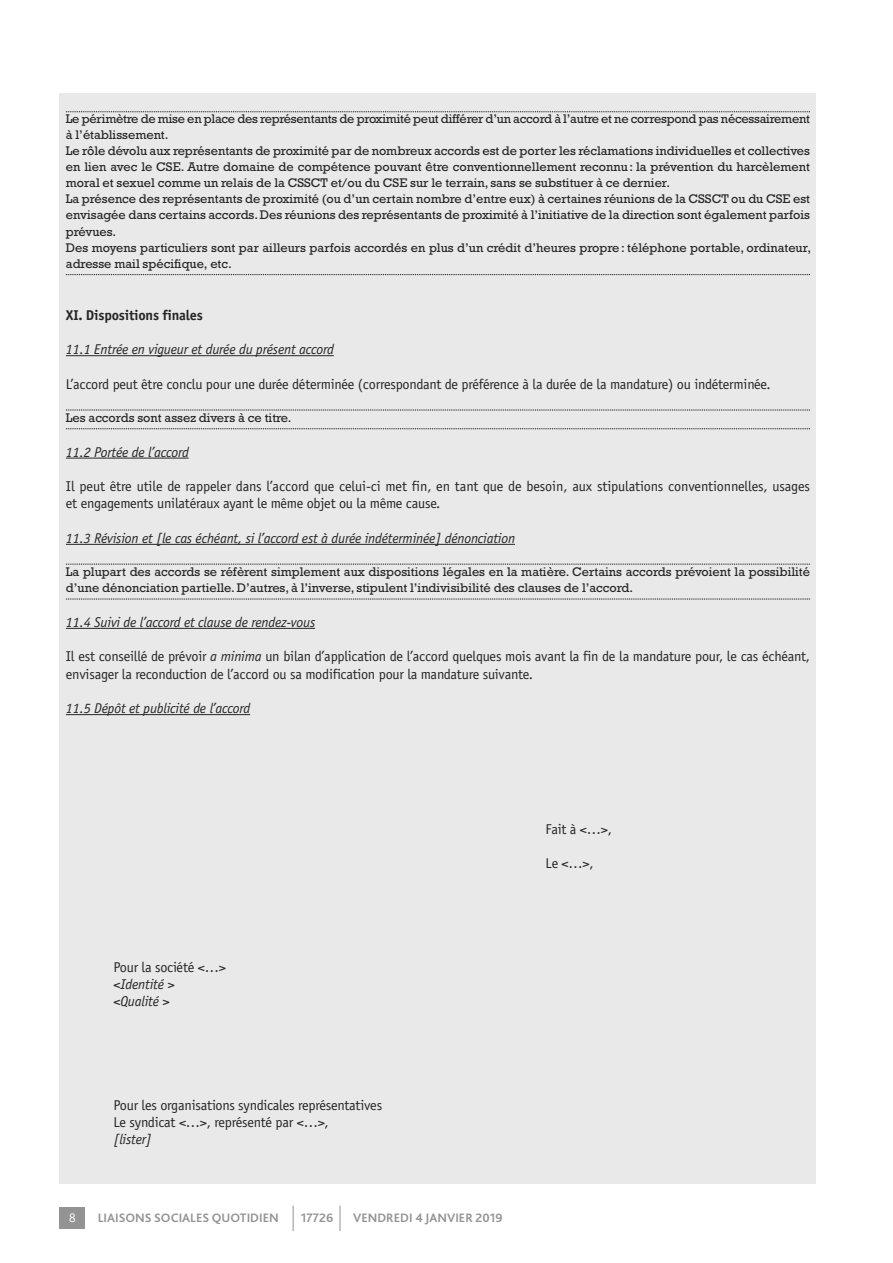
<style>
.page{position:relative;width:893px;height:1263px;background:#fff}
.page>*{position:absolute;margin:0;border:0;box-sizing:border-box;transform-origin:0 0}
.t1{font:14.25px/17.2px "Officina Sans Std";letter-spacing:-.015em;color:#272627}
.t2{font:italic 14.25px/17.2px "Officina Sans Std";letter-spacing:-.015em;color:#272627}
.t3{font:700 14.25px "Officina Sans Std";letter-spacing:-.015em;color:#272627}
.t4{font:12.75px/16.2px "Rockwell Std";color:#272627}
.t5{font:700 12.75px "Bliss 2";color:#939393}
.t6{font:condensed 12.75px "ITC Franklin Gothic Std";color:#fff}
.s1{font-style:italic}
</style>
<div class="page">
<div style="left:60px;top:1208px;width:25px;height:21px;background:#939393"></div>
<svg style="left:293px;top:1205px;width:1px;height:26px"></svg>
<svg style="left:340px;top:1205px;width:1px;height:26px"></svg>
<div style="left:60px;top:94px;width:756px;height:1090px;background:#e9e9e9"></div>
<svg style="left:66px;top:111px;width:744px;height:1px"></svg>
<svg style="left:66px;top:274px;width:744px;height:1px"></svg>
<hr style="left:66px;top:355px;width:268px;height:1px;background:#272627">
<svg style="left:66px;top:410px;width:744px;height:1px"></svg>
<svg style="left:66px;top:428px;width:744px;height:1px"></svg>
<hr style="left:66px;top:458px;width:123px;height:1px;background:#272627">
<hr style="left:66px;top:544px;width:449px;height:1px;background:#272627">
<svg style="left:66px;top:564px;width:744px;height:1px"></svg>
<svg style="left:66px;top:599px;width:744px;height:1px"></svg>
<hr style="left:66px;top:628px;width:249px;height:1px;background:#272627">
<hr style="left:66px;top:714px;width:184px;height:1px;background:#272627">
<p class="t4" style="left:66px;top:112px;width:747px">Le périmètre de mise en place des représentants de proximité peut différer d’un accord à l’autre et ne correspond pas nécessairement à l’établissement.<br>Le rôle dévolu aux représentants de proximité par de nombreux accords est de porter les réclamations individuelles et collectives en lien avec le CSE. Autre domaine de compétence pouvant être conventionnellement reconnu: la prévention du harcèlement moral et sexuel comme un relais de la CSSCT et/ou du CSE sur le terrain, sans se substituer à ce dernier.<br>La présence des représentants de proximité (ou d’un certain nombre d’entre eux) à certaines réunions de la CSSCT ou du CSE est envisagée dans certains accords.Des réunions des représentants de proximité à l’initiative de la direction sont également parfois prévues.<br>Des moyens particuliers sont par ailleurs parfois accordés en plus d’un crédit d’heures propre: téléphone portable, ordinateur, adresse mail spécifique, etc.</p>
<p class="t3" style="left:66px;top:309px;width:138px">XI. Dispositions finales</p>
<p class="t2" style="left:66px;top:342px;width:270px">11.1 Entrée en vigueur et durée du présent accord</p>
<p class="t1" style="left:66px;top:376px;width:706px">L’accord peut être conclu pour une durée déterminée (correspondant de préférence à la durée de la mandature) ou indéterminée.</p>
<p class="t4" style="left:66px;top:411px;width:227px">Les accords sont assez divers à ce titre.</p>
<p class="t2" style="left:66px;top:444px;width:125px">11.2 Portée de l’accord</p>
<p class="t1" style="left:66px;top:479px;width:746px">Il peut être utile de rappeler dans l’accord que celui-ci met fin, en tant que de besoin, aux stipulations conventionnelles, usages et engagements unilatéraux ayant le même objet ou la même cause.</p>
<p class="t2" style="left:66px;top:530px;width:451px">11.3 Révision et [le cas échéant, si l’accord est à durée indéterminée] dénonciation</p>
<p class="t4" style="left:66px;top:565px;width:746px">La plupart des accords se réfèrent simplement aux dispositions légales en la matière. Certains accords prévoient la possibilité d’une dénonciation partielle.D’autres, à l’inverse, stipulent l’indivisibilité des clauses de l’accord.</p>
<p class="t2" style="left:66px;top:614px;width:251px">11.4 Suivi de l’accord et clause de rendez-vous</p>
<p class="t1" style="left:66px;top:649px;width:746px">Il est conseillé de prévoir <span class="s1">a minima</span> un bilan d’application de l’accord quelques mois avant la fin de la mandature pour, le cas échéant, envisager la reconduction de l’accord ou sa modification pour la mandature suivante.</p>
<p class="t2" style="left:66px;top:701px;width:186px">11.5 Dépôt et publicité de l’accord</p>
<p class="t1" style="left:114px;top:959px;width:114px">Pour la société &lt;…&gt;</p>
<p class="t2" style="left:114px;top:977px;width:62px">&lt;Identité &gt; &lt;Qualité &gt;</p>
<p class="t1" style="left:114px;top:1097px;width:270px">Pour les organisations syndicales représentatives<br>Le syndicat &lt;…&gt;, représenté par &lt;…&gt;,</p>
<p class="t2" style="left:114px;top:1132px;width:40px">[lister]</p>
<p class="t6" style="left:69px;top:1213px;width:8px">8</p>
<p class="t5" style="left:98px;top:1213px;width:182px">LIAISONS SOCIALES QUOTIDIEN</p>
<p class="t5" style="left:301px;top:1213px;width:34px">17726</p>
<p class="t5" style="left:353px;top:1213px;width:151px">VENDREDI 4 JANVIER 2019</p>
<p class="t1" style="left:546px;top:821px;width:68px">Fait à &lt;…&gt;,</p>
<p class="t1" style="left:546px;top:856px;width:50px">Le &lt;…&gt;,</p>
</div>
